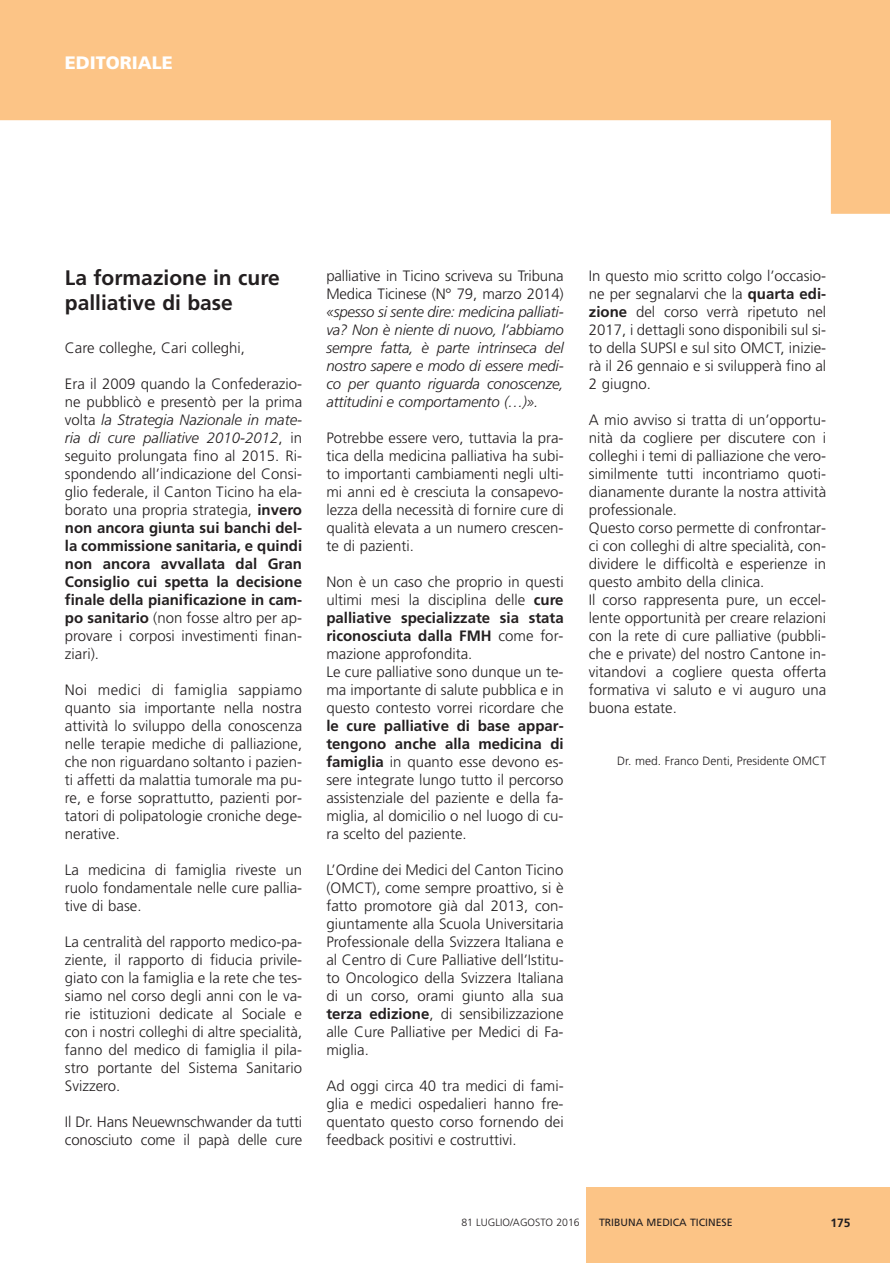
<style>
.page{position:relative;width:890px;height:1263px;background:#fff}
.page>*{position:absolute;margin:0;border:0;box-sizing:border-box;transform-origin:0 0}
.t1{font:700 21px/25.2px "Frutiger";color:#231f20}
.t2{font:900 18px "Frutiger";color:#fff}
.t3{font:300 15px/18px "Frutiger";color:#231f20;text-align:justify}
.t4{font:italic 300 15px/18px "Frutiger";letter-spacing:-.01em;color:#231f20;text-align:justify}
.t5{font:300 12px "Frutiger";color:#231f20}
.t6{font:700 12px "Frutiger";color:#231f20}
.t7{font:10.5px "Frutiger";color:#231f20}
.t8{font:300 10.5px "Frutiger";color:#231f20}
.s1{font-style:italic}
.s2{font-weight:700}
</style>
<div class="page">
<svg style="left:0;top:0;width:890px;height:214px;fill:#fcc486"></svg>
<div style="left:586px;top:1187px;width:304px;height:75px;background:#fcc486"></div>
<p class="t2" style="left:65px;top:56px;width:110px">EDITORIALE</p>
<h1 class="t1" style="left:65px;top:267px;width:216px">La formazione in cure palliative di base</h1>
<p class="t3" style="left:65px;top:340px;width:182px">Care colleghe, Cari colleghi,</p>
<p class="t3" style="left:65px;top:376px;width:239px">Era il 2009 quando la Confederazio&shy;ne pubblicò e presentò per la prima volta <span class="s1">la Strategia Nazionale in mate&shy;ria di cure palliative 2010-2012</span>, in seguito prolungata fino al 2015. Ri&shy;spondendo all’indicazione del Consi&shy;glio federale, il Canton Ticino ha ela&shy;borato una propria strategia, <span class="s2">invero non ancora giunta sui banchi del&shy;la commissione sanitaria, e quindi non ancora avvallata dal Gran Consiglio cui spetta la decisione finale della pianificazione in cam&shy;po sanitario</span> (non fosse altro per ap&shy;provare i corposi investimenti finan&shy;ziari).</p>
<p class="t3" style="left:65px;top:682px;width:239px">Noi medici di famiglia sappiamo quanto sia importante nella nostra attività lo sviluppo della conoscenza nelle terapie mediche di palliazione, che non riguardano soltanto i pazien&shy;ti affetti da malattia tumorale ma pu&shy;re, e forse soprattutto, pazienti por&shy;tatori di polipatologie croniche dege&shy;nerative.</p>
<p class="t3" style="left:65px;top:862px;width:239px">La medicina di famiglia riveste un ruolo fondamentale nelle cure pallia&shy;tive di base.</p>
<p class="t3" style="left:65px;top:934px;width:239px">La centralità del rapporto medico-pa&shy;ziente, il rapporto di fiducia privile&shy;giato con la famiglia e la rete che tes&shy;siamo nel corso degli anni con le va&shy;rie istituzioni dedicate al Sociale e con i nostri colleghi di altre specialità, fanno del medico di famiglia il pila&shy;stro portante del Sistema Sanitario Svizzero.</p>
<p class="t3" style="left:65px;top:1114px;width:239px">Il Dr. Hans Neuewnschwander da tutti conosciuto come il papà delle cure</p>
<p class="t3" style="left:326px;top:267px;width:239px">palliative in Ticino scriveva su Tribuna<br>Medica Ticinese (N° 79, marzo 2014)</p>
<p class="t4" style="left:326px;top:303px;width:239px">«spesso si sente dire: medicina palliati&shy;va? Non è niente di nuovo, l’abbiamo sempre fatta, è parte intrinseca del nostro sapere e modo di essere medi&shy;co per quanto riguarda conoscenze, attitudini e comportamento (…)».</p>
<p class="t3" style="left:326px;top:429px;width:239px">Potrebbe essere vero, tuttavia la pra&shy;tica della medicina palliativa ha subi&shy;to importanti cambiamenti negli ulti&shy;mi anni ed è cresciuta la consapevo&shy;lezza della necessità di fornire cure di qualità elevata a un numero crescen&shy;te di pazienti.</p>
<p class="t3" style="left:326px;top:573px;width:239px;text-align:left">Non è un caso che proprio in questi ultimi mesi la disciplina delle <span class="s2">cure palliative specializzate sia stata riconosciuta dalla FMH</span> come for&shy;mazione approfondita.<br>Le cure palliative sono dunque un te&shy;ma importante di salute pubblica e in questo contesto vorrei ricordare che</p>
<p class="t3" style="left:326px;top:717px;width:239px"><span class="s2">le cure palliative di base appar&shy;tengono anche alla medicina di famiglia</span> in quanto esse devono es&shy;sere integrate lungo tutto il percorso assistenziale del paziente e della fa&shy;miglia, al domicilio o nel luogo di cu&shy;ra scelto del paziente.</p>
<p class="t3" style="left:326px;top:861px;width:239px">L’Ordine dei Medici del Canton Ticino (OMCT), come sempre proattivo, si è fatto promotore già dal 2013, con&shy;giuntamente alla Scuola Universitaria Professionale della Svizzera Italiana e al Centro di Cure Palliative dell’Istitu&shy;to Oncologico della Svizzera Italiana di un corso, orami giunto alla sua <span class="s2">terza edizione</span>, di sensibilizzazione alle Cure Palliative per Medici di Fa&shy;miglia.</p>
<p class="t3" style="left:326px;top:1077px;width:239px">Ad oggi circa 40 tra medici di fami&shy;glia e medici ospedalieri hanno fre&shy;quentato questo corso fornendo dei feedback positivi e costruttivi.</p>
<p class="t3" style="left:589px;top:267px;width:239px">In questo mio scritto colgo l’occasio&shy;ne per segnalarvi che la <span class="s2">quarta edi&shy;zione</span> del corso verrà ripetuto nel 2017, i dettagli sono disponibili sul si&shy;to della SUPSI e sul sito OMCT, inizie&shy;rà il 26 gennaio e si svilupperà fino al 2 giugno.</p>
<p class="t3" style="left:589px;top:411px;width:239px;text-align:left">A mio avviso si tratta di un’opportu&shy;nità da cogliere per discutere con i colleghi i temi di palliazione che vero&shy;similmente tutti incontriamo quoti&shy;dianamente durante la nostra attività professionale.<br>Questo corso permette di confrontar&shy;ci con colleghi di altre specialità, con&shy;dividere le difficoltà e esperienze in questo ambito della clinica.<br>Il corso rappresenta pure, un eccel&shy;lente opportunità per creare relazioni con la rete di cure palliative (pubbli&shy;che e private) del nostro Cantone in&shy;vitandovi a cogliere questa offerta formativa vi saluto e vi auguro una buona estate.</p>
<p class="t5" style="left:617px;top:755px;width:211px">Dr. med. Franco Denti, Presidente OMCT</p>
<p class="t8" style="left:461px;top:1218px;width:120px">81 LUGLIO/AGOSTO 2016</p>
<p class="t7" style="left:599px;top:1218px;width:135px">TRIBUNA MEDICA TICINESE</p>
<p class="t6" style="left:831px;top:1218px;width:22px">175</p>
</div>
